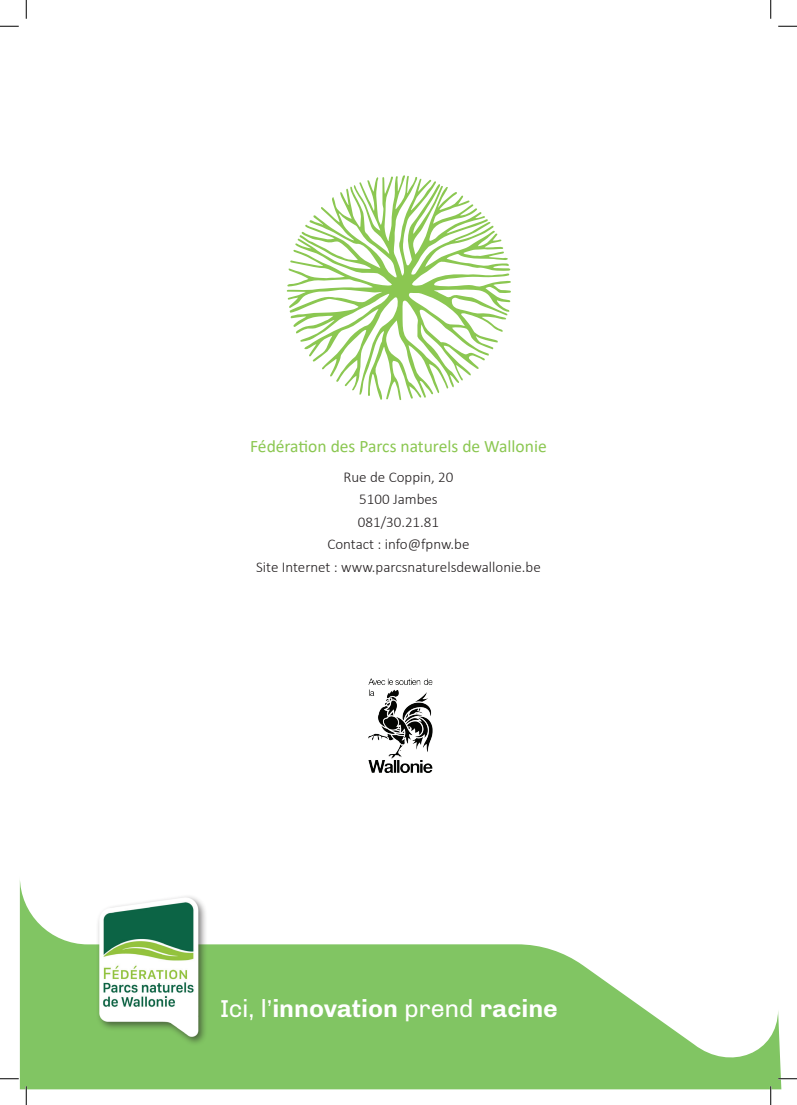
<style>
.page{position:relative;width:797px;height:1105px;background:#fff}
.page>*{position:absolute;margin:0;border:0;box-sizing:border-box;transform-origin:0 0}
.t1{font:700 25px "Chivo";letter-spacing:-.005em;color:#fff}
.t2{font:17.5px "Calibri";color:#8bc751}
.t3{font:300 15px/22.5px "Calibri";color:#231f20;text-align:center}
.s1{font-weight:400}
</style>
<div class="page">
<svg style="left:286px;top:175px;width:225px;height:225px"></svg>
<svg style="left:20px;top:881px;width:761px;height:208px;fill:#81c563"></svg>
<img style="left:85px;top:891px;width:128px;height:158px">
<img style="left:368px;top:678px;width:65px;height:95px">
<svg style="left:0;top:25px;width:19px;height:2px"></svg>
<svg style="left:778px;top:25px;width:19px;height:2px"></svg>
<svg style="left:0;top:1078px;width:19px;height:1px"></svg>
<svg style="left:778px;top:1078px;width:19px;height:1px"></svg>
<svg style="left:25px;top:0;width:2px;height:19px"></svg>
<svg style="left:25px;top:1086px;width:2px;height:19px"></svg>
<svg style="left:770px;top:0;width:1px;height:19px"></svg>
<svg style="left:770px;top:1086px;width:1px;height:19px"></svg>
<p class="t2" style="left:250px;top:434px;width:298px">Fédération des Parcs naturels de Wallonie</p>
<p class="t3" style="left:256px;top:465px;width:286px">Rue de Coppin, 20<br>5100 Jambes<br>081/30.21.81<br>Contact : info@fpnw.be<br>Site Internet : www.parcsnaturelsdewallonie.be</p>
<h1 class="t1" style="left:220px;top:994px;width:339px"><span class="s1">Ici, l’</span>innovation <span class="s1">prend</span> racine</h1>
</div>
